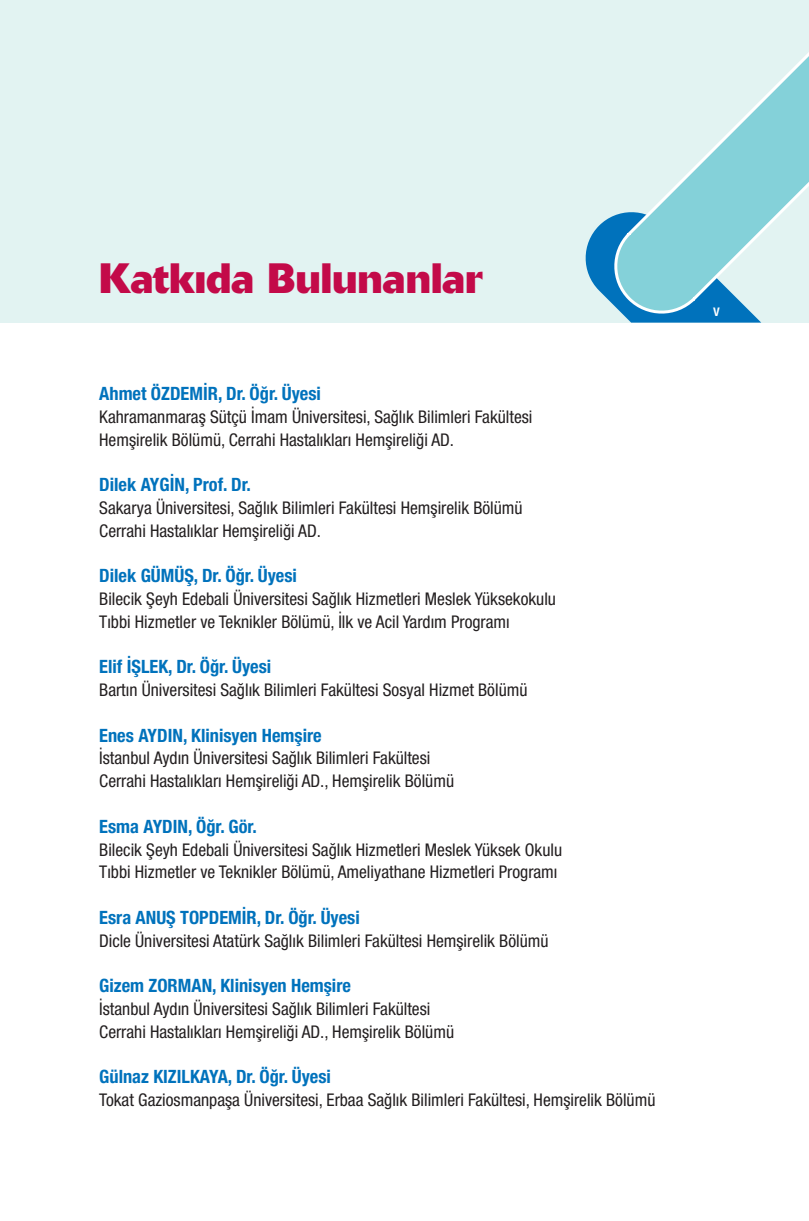
<style>
.page{position:relative;width:809px;height:1221px;background:#fff}
.page>*{position:absolute;margin:0;border:0;box-sizing:border-box;transform-origin:0 0}
.t1{font:700 42px "Delta";color:#c30a49}
.t2{font:700 18.38px "Helvetica 77 Cn";color:#0072bc}
.t3{font:17.5px/22.8px "Helvetica 57 Cn";color:#231f20}
.t4{font:15.75px "Helvetica 67 Med Cn";color:#fff}
</style>
<div class="page">
<div style="left:0;top:0;width:809px;height:322px;background:#e2f3f2"></div>
<svg style="left:585px;top:217px;width:176px;height:105px"></svg>
<svg style="left:611px;top:52px;width:198px;height:269px"></svg>
<h1 class="t1" style="left:99px;top:252px;width:385px">Katkıda Bulunanlar</h1>
<p class="t2" style="left:99px;top:382px;width:223px">Ahmet ÖZDEMİR, Dr. Öğr. Üyesi</p>
<p class="t3" style="left:99px;top:405px;width:435px">Kahramanmaraş Sütçü İmam Üniversitesi, Sağlık Bilimleri Fakültesi<br>Hemşirelik Bölümü, Cerrahi Hastalıkları Hemşireliği AD.</p>
<p class="t2" style="left:99px;top:473px;width:153px">Dilek AYGİN, Prof. Dr.</p>
<p class="t3" style="left:99px;top:496px;width:425px">Sakarya Üniversitesi, Sağlık Bilimleri Fakültesi Hemşirelik Bölümü<br>Cerrahi Hastalıklar Hemşireliği AD.</p>
<p class="t2" style="left:99px;top:564px;width:199px">Dilek GÜMÜŞ, Dr. Öğr. Üyesi</p>
<p class="t3" style="left:99px;top:587px;width:458px">Bilecik Şeyh Edebali Üniversitesi Sağlık Hizmetleri Meslek Yüksekokulu<br>Tıbbi Hizmetler ve Teknikler Bölümü, İlk ve Acil Yardım Programı</p>
<p class="t2" style="left:99px;top:655px;width:174px">Elif İŞLEK, Dr. Öğr. Üyesi</p>
<p class="t3" style="left:99px;top:678px;width:430px">Bartın Üniversitesi Sağlık Bilimleri Fakültesi Sosyal Hizmet Bölümü</p>
<p class="t2" style="left:99px;top:724px;width:224px">Enes AYDIN, Klinisyen Hemşire</p>
<p class="t3" style="left:99px;top:746px;width:356px">İstanbul Aydın Üniversitesi Sağlık Bilimleri Fakültesi<br>Cerrahi Hastalıkları Hemşireliği AD., Hemşirelik Bölümü</p>
<p class="t2" style="left:99px;top:815px;width:159px">Esma AYDIN, Öğr. Gör.</p>
<p class="t3" style="left:99px;top:837px;width:464px">Bilecik Şeyh Edebali Üniversitesi Sağlık Hizmetleri Meslek Yüksek Okulu<br>Tıbbi Hizmetler ve Teknikler Bölümü, Ameliyathane Hizmetleri Programı</p>
<p class="t2" style="left:99px;top:906px;width:262px">Esra ANUŞ TOPDEMİR, Dr. Öğr. Üyesi</p>
<p class="t3" style="left:99px;top:928px;width:451px">Dicle Üniversitesi Atatürk Sağlık Bilimleri Fakültesi Hemşirelik Bölümü</p>
<p class="t2" style="left:99px;top:974px;width:253px">Gizem ZORMAN, Klinisyen Hemşire</p>
<p class="t3" style="left:99px;top:997px;width:356px">İstanbul Aydın Üniversitesi Sağlık Bilimleri Fakültesi<br>Cerrahi Hastalıkları Hemşireliği AD., Hemşirelik Bölümü</p>
<p class="t2" style="left:99px;top:1065px;width:233px">Gülnaz KIZILKAYA, Dr. Öğr. Üyesi</p>
<p class="t3" style="left:99px;top:1088px;width:557px">Tokat Gaziosmanpaşa Üniversitesi, Erbaa Sağlık Bilimleri Fakültesi, Hemşirelik Bölümü</p>
<p class="t4" style="left:713px;top:300px;width:8px">v</p>
</div>
